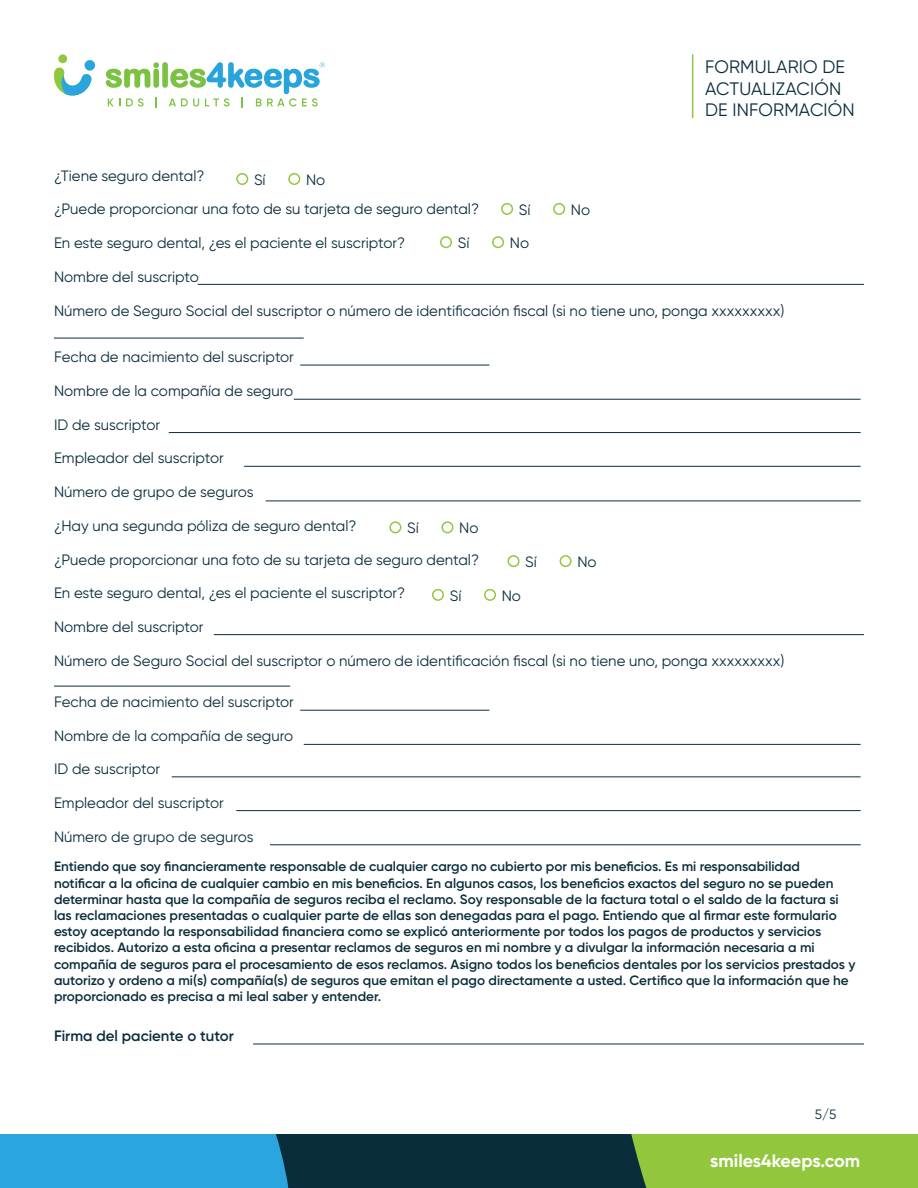
<style>
.page{position:relative;width:918px;height:1188px;background:#fff}
.page>*{position:absolute;margin:0;border:0;box-sizing:border-box;transform-origin:0 0}
.t1{font:18px/21.6px "Gilroy";letter-spacing:.01em;color:#0a2d3c}
.t2{font:700 18px "Gilroy";color:#fff}
.t3{font:15px "Gilroy";color:#0a2d3c}
.t4{font:600 15px "Gilroy";color:#0a2d3c}
.t5{font:600 13.5px/16.2px "Gilroy";color:#0a2d3c}
.t6{font:13.5px "Gilroy";color:#0a2d3c}
</style>
<div class="page">
<div style="left:0;top:1134px;width:918px;height:54px;background:#0a2d3c"></div>
<div style="left:0;top:1134px;width:289px;height:54px;background:#2ba5de"></div>
<div style="left:631px;top:1134px;width:287px;height:54px;background:#92c73d"></div>
<svg style="left:54px;top:54px;width:42px;height:42px"></svg>
<svg style="left:106px;top:62px;width:219px;height:46px"></svg>
<hr style="left:692px;top:55px;width:1px;height:63px;background:#92c73d">
<hr style="left:253px;top:1044px;width:611px;height:1px;background:#0a2d3c">
<hr style="left:198px;top:284px;width:666px;height:1px;background:#0a2d3c">
<hr style="left:214px;top:634px;width:650px;height:1px;background:#0a2d3c">
<hr style="left:54px;top:338px;width:250px;height:1px;background:#0a2d3c">
<hr style="left:54px;top:686px;width:236px;height:1px;background:#0a2d3c">
<hr style="left:300px;top:365px;width:189px;height:1px;background:#0a2d3c">
<hr style="left:300px;top:710px;width:189px;height:1px;background:#0a2d3c">
<hr style="left:294px;top:399px;width:567px;height:1px;background:#0a2d3c">
<hr style="left:304px;top:744px;width:557px;height:1px;background:#0a2d3c">
<hr style="left:169px;top:432px;width:692px;height:1px;background:#0a2d3c">
<hr style="left:172px;top:776px;width:689px;height:1px;background:#0a2d3c">
<hr style="left:244px;top:466px;width:617px;height:1px;background:#0a2d3c">
<hr style="left:236px;top:810px;width:625px;height:1px;background:#0a2d3c">
<hr style="left:266px;top:501px;width:595px;height:1px;background:#0a2d3c">
<hr style="left:270px;top:844px;width:591px;height:1px;background:#0a2d3c">
<div style="left:236px;top:173px;width:12px;height:12px;border:2px solid #92c73d;border-radius:50%"></div>
<div style="left:288px;top:173px;width:12px;height:12px;border:2px solid #92c73d;border-radius:50%"></div>
<div style="left:501px;top:203px;width:12px;height:12px;border:2px solid #92c73d;border-radius:50%"></div>
<div style="left:553px;top:203px;width:12px;height:12px;border:2px solid #92c73d;border-radius:50%"></div>
<div style="left:440px;top:236px;width:12px;height:12px;border:2px solid #92c73d;border-radius:50%"></div>
<div style="left:492px;top:236px;width:12px;height:12px;border:2px solid #92c73d;border-radius:50%"></div>
<div style="left:389px;top:521px;width:12px;height:12px;border:2px solid #92c73d;border-radius:50%"></div>
<div style="left:441px;top:521px;width:12px;height:12px;border:2px solid #92c73d;border-radius:50%"></div>
<div style="left:508px;top:555px;width:12px;height:12px;border:2px solid #92c73d;border-radius:50%"></div>
<div style="left:560px;top:555px;width:12px;height:12px;border:2px solid #92c73d;border-radius:50%"></div>
<div style="left:432px;top:589px;width:12px;height:12px;border:2px solid #92c73d;border-radius:50%"></div>
<div style="left:484px;top:589px;width:12px;height:12px;border:2px solid #92c73d;border-radius:50%"></div>
<p class="t3" style="left:54px;top:166px;width:152px">¿Tiene seguro dental?</p>
<p class="t3" style="left:54px;top:200px;width:426px">¿Puede proporcionar una foto de su tarjeta de seguro dental?</p>
<p class="t3" style="left:254px;top:171px;width:13px">Sí</p>
<p class="t3" style="left:306px;top:171px;width:21px">No</p>
<p class="t3" style="left:519px;top:201px;width:13px">Sí</p>
<p class="t3" style="left:571px;top:201px;width:21px">No</p>
<p class="t3" style="left:54px;top:234px;width:353px">En este seguro dental, ¿es el paciente el suscriptor?</p>
<p class="t3" style="left:54px;top:268px;width:146px">Nombre del suscripto</p>
<p class="t3" style="left:458px;top:234px;width:13px">Sí</p>
<p class="t3" style="left:510px;top:234px;width:21px">No</p>
<h1 class="t1" style="left:705px;top:56px;width:151px">FORMULARIO DE<br>ACTUALIZACIÓN<br>DE INFORMACIÓN</h1>
<p class="t3" style="left:54px;top:301px;width:732px">Número de Seguro Social del suscriptor o número de identificación fiscal (si no tiene uno, ponga xxxxxxxxx)</p>
<p class="t3" style="left:54px;top:348px;width:241px">Fecha de nacimiento del suscriptor</p>
<p class="t3" style="left:54px;top:382px;width:241px">Nombre de la compañía de seguro</p>
<p class="t3" style="left:54px;top:415px;width:108px">ID de suscriptor</p>
<p class="t3" style="left:54px;top:449px;width:171px">Empleador del suscriptor</p>
<p class="t3" style="left:54px;top:483px;width:201px">Número de grupo de seguros</p>
<p class="t3" style="left:54px;top:517px;width:304px">¿Hay una segunda póliza de seguro dental?</p>
<p class="t3" style="left:54px;top:550px;width:426px">¿Puede proporcionar una foto de su tarjeta de seguro dental?</p>
<p class="t3" style="left:54px;top:584px;width:353px">En este seguro dental, ¿es el paciente el suscriptor?</p>
<p class="t3" style="left:407px;top:519px;width:13px">Sí</p>
<p class="t3" style="left:459px;top:519px;width:21px">No</p>
<p class="t3" style="left:525px;top:553px;width:13px">Sí</p>
<p class="t3" style="left:577px;top:553px;width:21px">No</p>
<p class="t3" style="left:450px;top:586px;width:13px">Sí</p>
<p class="t3" style="left:502px;top:586px;width:21px">No</p>
<p class="t3" style="left:54px;top:618px;width:151px">Nombre del suscriptor</p>
<p class="t3" style="left:54px;top:652px;width:732px">Número de Seguro Social del suscriptor o número de identificación fiscal (si no tiene uno, ponga xxxxxxxxx)</p>
<p class="t3" style="left:54px;top:693px;width:241px">Fecha de nacimiento del suscriptor</p>
<p class="t3" style="left:54px;top:726px;width:241px">Nombre de la compañía de seguro</p>
<p class="t3" style="left:54px;top:760px;width:108px">ID de suscriptor</p>
<p class="t3" style="left:54px;top:794px;width:171px">Empleador del suscriptor</p>
<p class="t3" style="left:54px;top:828px;width:201px">Número de grupo de seguros</p>
<p class="t5" style="left:54px;top:858px;width:803px">Entiendo que soy financieramente responsable de cualquier cargo no cubierto por mis beneficios. Es mi responsabilidad<br>notificar a la oficina de cualquier cambio en mis beneficios. En algunos casos, los beneficios exactos del seguro no se pueden determinar hasta que la compañía de seguros reciba el reclamo. Soy responsable de la factura total o el saldo de la factura si las reclamaciones presentadas o cualquier parte de ellas son denegadas para el pago. Entiendo que al firmar este formulario estoy aceptando la responsabilidad financiera como se explicó anteriormente por todos los pagos de productos y servicios recibidos. Autorizo a esta oficina a presentar reclamos de seguros en mi nombre y a divulgar la información necesaria a mi compañía de seguros para el procesamiento de esos reclamos. Asigno todos los beneficios dentales por los servicios prestados y autorizo y ordeno a mi(s) compañía(s) de seguros que emitan el pago directamente a usted. Certifico que la información que he proporcionado es precisa a mi leal saber y entender.</p>
<p class="t4" style="left:54px;top:1027px;width:181px">Firma del paciente o tutor</p>
<p class="t6" style="left:815px;top:1106px;width:23px">5/5</p>
<h1 class="t2" style="left:710px;top:1149px;width:151px">smiles4keeps.com</h1>
</div>
